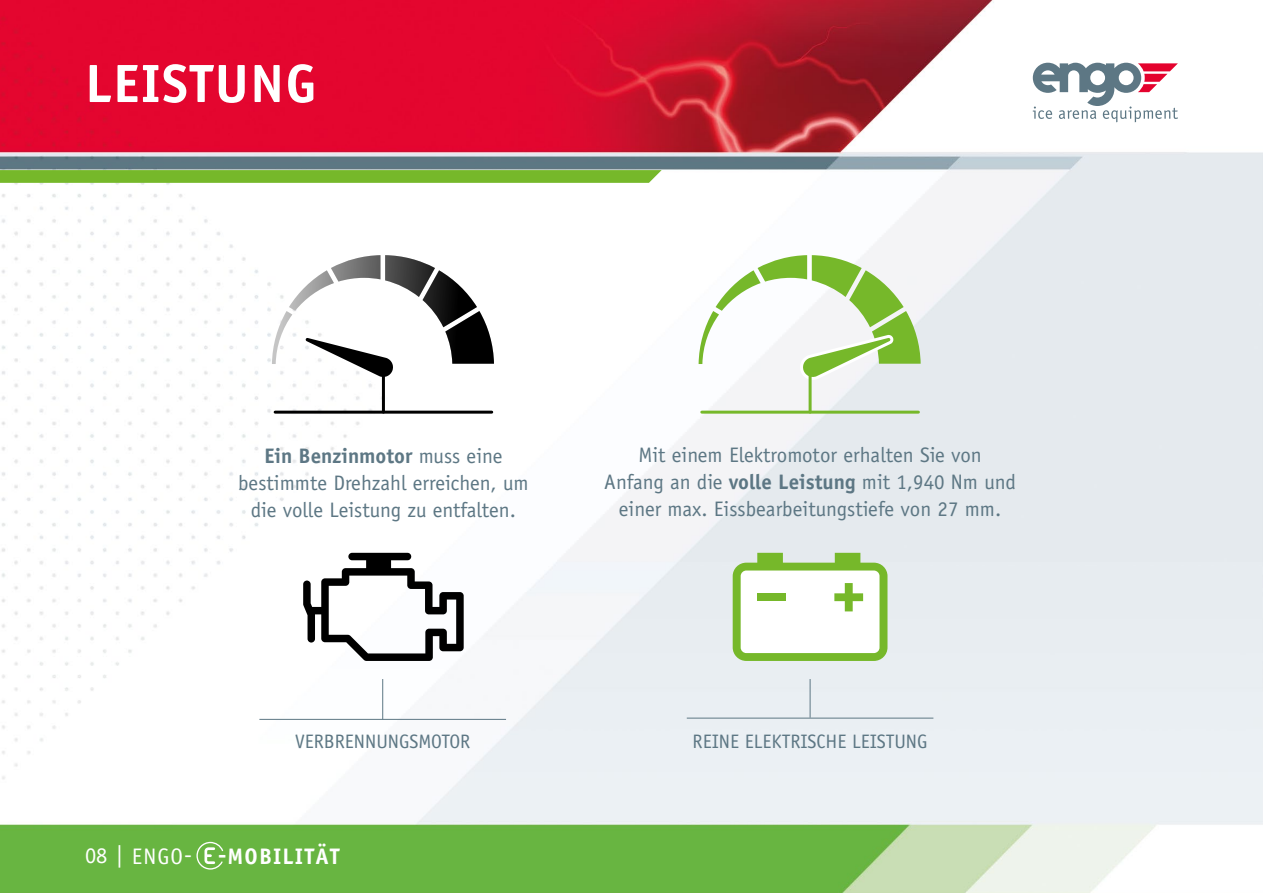
<style>
.page{position:relative;width:1263px;height:893px;background:#fff}
.page>*{position:absolute;margin:0;border:0;box-sizing:border-box;transform-origin:0 0}
.t1{font:700 54px "Officina Sans";letter-spacing:.025em;color:#fff}
.t2{font:700 22.5px "Officina Sans";letter-spacing:.05em;color:#fff}
.t3{font:21px/27px "Officina Sans";color:#5d7784;text-align:center}
.t4{font:19.5px "Officina Sans";color:#5d7784}
.s1{font-weight:700}
.s2{font-weight:400}
</style>
<div class="page">
<img style="left:0;top:0;width:1263px;height:893px">
<svg style="left:1033px;top:63px;width:145px;height:59px"></svg>
<svg style="left:196px;top:842px;width:27px;height:28px"></svg>
<svg style="left:0;top:170px;width:662px;height:13px;background:#79b92f"></svg>
<hr style="left:382px;top:679px;width:1px;height:40px;background:#5d7784">
<hr style="left:259px;top:719px;width:247px;height:1px;background:#5d7784">
<hr style="left:810px;top:679px;width:1px;height:39px;background:#5d7784">
<hr style="left:687px;top:718px;width:246px;height:1px;background:#5d7784">
<svg style="left:699px;top:255px;width:222px;height:128px"></svg>
<svg style="left:272px;top:255px;width:222px;height:128px"></svg>
<svg style="left:303px;top:553px;width:161px;height:108px"></svg>
<hr style="left:382px;top:366px;width:3px;height:46px;background:#000">
<hr style="left:275px;top:411px;width:217px;height:3px;background:#000">
<hr style="left:809px;top:366px;width:3px;height:46px;background:#76b82a">
<hr style="left:702px;top:411px;width:216px;height:3px;background:#76b82a">
<svg style="left:733px;top:553px;width:154px;height:108px"></svg>
<h1 class="t1" style="left:85px;top:50px;width:233px">LEISTUNG</h1>
<p class="t3" style="left:238px;top:442px;width:292px"><span class="s1">Ein Benzinmotor</span> muss eine bestimmte Drehzahl erreichen, um die volle Leistung zu entfalten.</p>
<p class="t3" style="left:604px;top:442px;width:413px">Mit einem Elektromotor erhalten Sie von<br>Anfang an die <span class="s1">volle Leistung</span> mit 1,940 Nm und einer max. Eissbearbeitungstiefe von 27 mm.</p>
<p class="t4" style="left:295px;top:730px;width:177px">VERBRENNUNGSMOTOR</p>
<p class="t4" style="left:692px;top:730px;width:237px">REINE ELEKTRISCHE LEISTUNG</p>
<p class="t2" style="left:85px;top:842px;width:256px"><span class="s2">08 | ENGO-</span> -MOBILITÄT</p>
</div>
